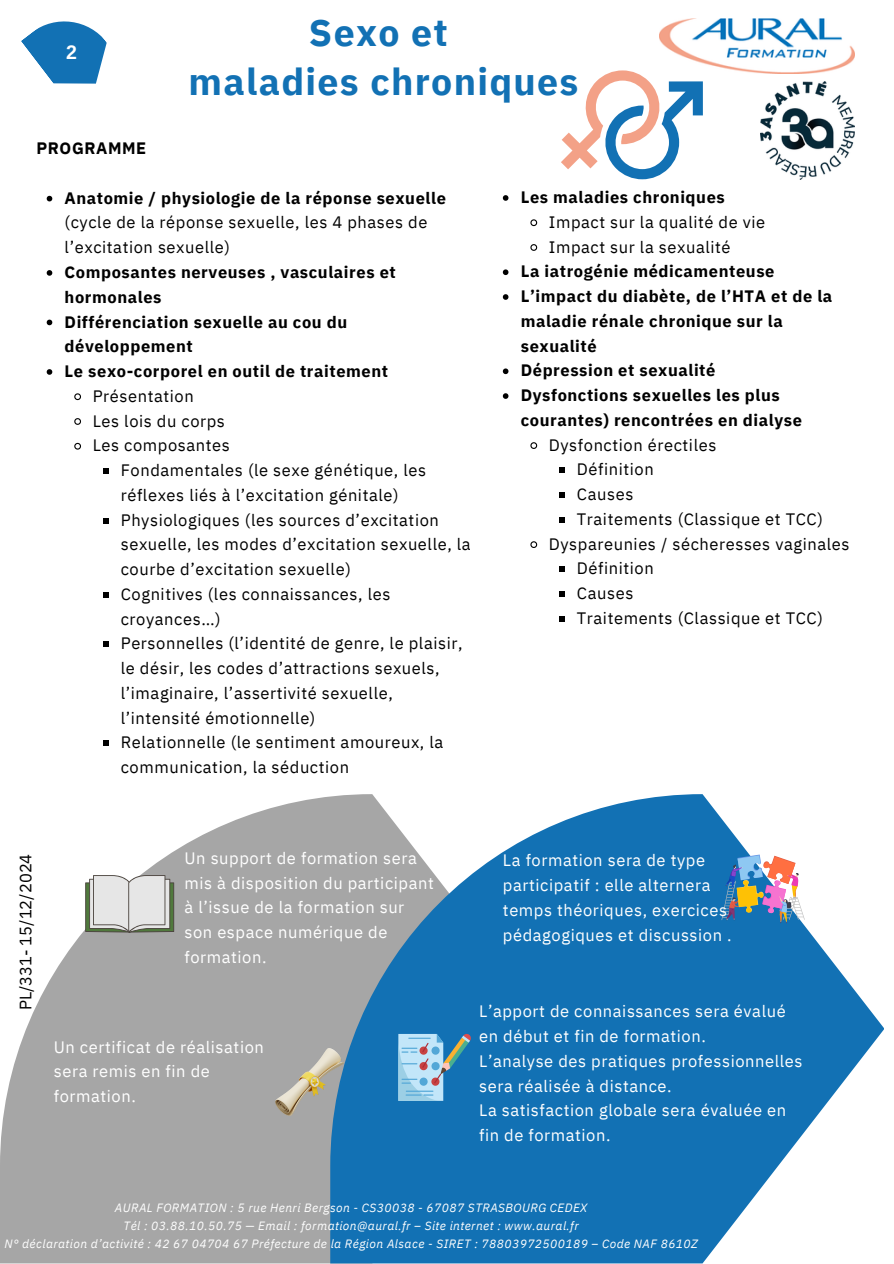
<style>
.page{position:relative;width:894px;height:1264px;background:#fff}
.page>*{position:absolute;margin:0;border:0;box-sizing:border-box;transform-origin:0 0}
.t1{font:700 37.5px/48.3px "IBM Plex Sans";letter-spacing:.035em;color:#1271b4;text-align:center}
.t2{font:700 19.5px "Arimo";color:#fff}
.t3{font:16.5px/24.8px "IBM Plex Sans";letter-spacing:.035em;color:#000}
.t4{font:16.5px/24.8px "IBM Plex Sans";letter-spacing:.035em;color:#fff}
.t5{font:700 16.5px/24.8px "IBM Plex Sans";letter-spacing:.035em;color:#000}
.t6{font:16.5px "IBM Plex Sans";color:#000}
.t7{font:italic 12px "IBM Plex Sans";letter-spacing:.035em;color:#fff}
.t8{font:12px "IBM Plex Sans";letter-spacing:.035em;color:#fff}
.s1{font-weight:700}
</style>
<div class="page">
<svg style="left:47px;top:196px;width:5px;height:5px"></svg>
<svg style="left:47px;top:270px;width:5px;height:6px"></svg>
<svg style="left:47px;top:319px;width:5px;height:6px"></svg>
<svg style="left:47px;top:369px;width:5px;height:6px"></svg>
<svg style="left:74px;top:393px;width:7px;height:8px"></svg>
<svg style="left:74px;top:418px;width:7px;height:7px"></svg>
<svg style="left:74px;top:442px;width:7px;height:8px"></svg>
<svg style="left:103px;top:468px;width:6px;height:6px"></svg>
<svg style="left:103px;top:518px;width:6px;height:5px"></svg>
<svg style="left:103px;top:592px;width:6px;height:5px"></svg>
<svg style="left:103px;top:641px;width:6px;height:6px"></svg>
<svg style="left:103px;top:740px;width:6px;height:6px"></svg>
<svg style="left:0;top:796px;width:330px;height:467px;fill:#a6a6a6"></svg>
<svg style="left:330px;top:794px;width:554px;height:469px;fill:#1271b4"></svg>
<svg style="left:85px;top:875px;width:89px;height:57px;background:#c7c9c4"></svg>
<img style="left:276px;top:1048px;width:67px;height:67px">
<div style="left:721px;top:880px;width:9px;height:40px;background:#1271b4"></div>
<img style="left:722px;top:854px;width:82px;height:69px">
<svg style="left:398px;top:1033px;width:73px;height:67px;background:#7baecd"></svg>
<svg style="left:21px;top:21px;width:86px;height:63px"></svg>
<svg style="left:502px;top:195px;width:6px;height:6px"></svg>
<svg style="left:530px;top:219px;width:8px;height:8px"></svg>
<svg style="left:530px;top:244px;width:8px;height:7px"></svg>
<svg style="left:502px;top:269px;width:6px;height:6px"></svg>
<svg style="left:502px;top:294px;width:6px;height:6px"></svg>
<svg style="left:502px;top:368px;width:6px;height:6px"></svg>
<svg style="left:502px;top:393px;width:6px;height:6px"></svg>
<svg style="left:530px;top:442px;width:8px;height:7px"></svg>
<svg style="left:559px;top:467px;width:5px;height:6px"></svg>
<svg style="left:559px;top:492px;width:5px;height:6px"></svg>
<svg style="left:559px;top:517px;width:5px;height:5px"></svg>
<svg style="left:530px;top:541px;width:8px;height:7px"></svg>
<svg style="left:559px;top:566px;width:5px;height:6px"></svg>
<svg style="left:559px;top:591px;width:5px;height:6px"></svg>
<svg style="left:559px;top:616px;width:5px;height:5px"></svg>
<img style="left:659px;top:18px;width:195px;height:55px">
<img style="left:760px;top:82px;width:94px;height:98px">
<svg style="left:561px;top:70px;width:141px;height:109px"></svg>
<p class="t2" style="left:66px;top:41px;width:12px">2</p>
<p class="t1" style="left:188px;top:8px;width:391px">Sexo et<br>maladies chroniques</p>
<p class="t5" style="left:37px;top:136px;width:111px">PROGRAMME</p>
<p class="t3" style="left:65px;top:185px;width:383px"><span class="s1">Anatomie / physiologie de la réponse sexuelle </span>(cycle de la réponse sexuelle, les 4 phases de l’excitation sexuelle)</p>
<h1 class="t5" style="left:65px;top:259px;width:332px">Composantes nerveuses , vasculaires et hormonales</h1>
<p class="t5" style="left:65px;top:309px;width:284px">Différenciation sexuelle au cou du développement</p>
<p class="t5" style="left:65px;top:358px;width:325px">Le sexo-corporel en outil de traitement</p>
<p class="t3" style="left:93px;top:383px;width:102px">Présentation</p>
<h2 class="t3" style="left:93px;top:408px;width:134px">Les lois du corps</h2>
<p class="t3" style="left:93px;top:433px;width:139px">Les composantes</p>
<p class="t3" style="left:121px;top:457px;width:307px">Fondamentales (le sexe génétique, les réflexes liés à l’excitation génitale)</p>
<p class="t3" style="left:121px;top:507px;width:351px">Physiologiques (les sources d’excitation sexuelle, les modes d’excitation sexuelle, la courbe d’excitation sexuelle)</p>
<p class="t3" style="left:121px;top:581px;width:271px">Cognitives (les connaissances, les croyances…)</p>
<p class="t3" style="left:121px;top:631px;width:343px">Personnelles (l’identité de genre, le plaisir, le désir, les codes d’attractions sexuels, l’imaginaire, l’assertivité sexuelle, l’intensité émotionnelle)</p>
<p class="t3" style="left:121px;top:730px;width:324px">Relationnelle (le sentiment amoureux, la communication, la séduction</p>
<p class="t5" style="left:520px;top:184px;width:205px">Les maladies chroniques</p>
<p class="t3" style="left:548px;top:209px;width:218px">Impact sur la qualité de vie</p>
<p class="t3" style="left:548px;top:234px;width:183px">Impact sur la sexualité</p>
<p class="t5" style="left:520px;top:259px;width:255px">La iatrogénie médicamenteuse</p>
<p class="t5" style="left:520px;top:283px;width:313px">L’impact du diabète, de l’HTA et de la maladie rénale chronique sur la sexualité</p>
<p class="t5" style="left:520px;top:358px;width:196px">Dépression et sexualité</p>
<p class="t5" style="left:520px;top:382px;width:282px">Dysfonctions sexuelles les plus courantes) rencontrées en dialyse</p>
<p class="t3" style="left:548px;top:432px;width:169px">Dysfonction érectiles</p>
<p class="t3" style="left:576px;top:457px;width:78px">Définition</p>
<h3 class="t3" style="left:576px;top:481px;width:58px">Causes</h3>
<p class="t3" style="left:576px;top:506px;width:247px">Traitements (Classique et TCC)</p>
<h4 class="t3" style="left:548px;top:531px;width:302px">Dyspareunies / sécheresses vaginales</h4>
<h4 class="t3" style="left:576px;top:556px;width:78px">Définition</h4>
<p class="t3" style="left:576px;top:580px;width:58px">Causes</p>
<h4 class="t3" style="left:576px;top:605px;width:247px">Traitements (Classique et TCC)</h4>
<h4 class="t6" style="left:15px;top:1010px;width:158px;rotate:-90deg">PL/331- 15/12/2024</h4>
<p class="t4" style="left:184px;top:845px;width:251px">Un support de formation sera mis à disposition du participant à l’issue de la formation sur son espace numérique de formation.</p>
<p class="t4" style="left:54px;top:1034px;width:211px">Un certificat de réalisation sera remis en fin de formation.</p>
<p class="t4" style="left:503px;top:847px;width:230px">La formation sera de type participatif : elle alternera temps théoriques, exercices pédagogiques et discussion .</p>
<p class="t4" style="left:479px;top:998px;width:325px">L’apport de connaissances sera évalué en début et fin de formation.<br>L’analyse des pratiques professionnelles sera réalisée à distance.<br>La satisfaction globale sera évaluée en fin de formation.</p>
<p class="t8" style="left:497px;top:1193px;width:76px">www.aural.fr</p>
<p class="t8" style="left:377px;top:1229px;width:316px">Alsace - SIRET : 78803972500189 – Code NAF 8610Z</p>
<p class="t7" style="left:115px;top:1200px;width:474px">AURAL FORMATION : 5 rue Henri Bergson - CS30038 - 67087 STRASBOURG CEDEX</p>
<p class="t7" style="left:123px;top:1218px;width:456px">Tél : 03.88.10.50.75 — Email : formation@aural.fr – Site internet : www.aural.fr</p>
<p class="t7" style="left:4px;top:1236px;width:695px">N° déclaration d’activité : 42 67 04704 67 Préfecture de la Région Alsace - SIRET : 78803972500189 – Code NAF 8610Z</p>
</div>
